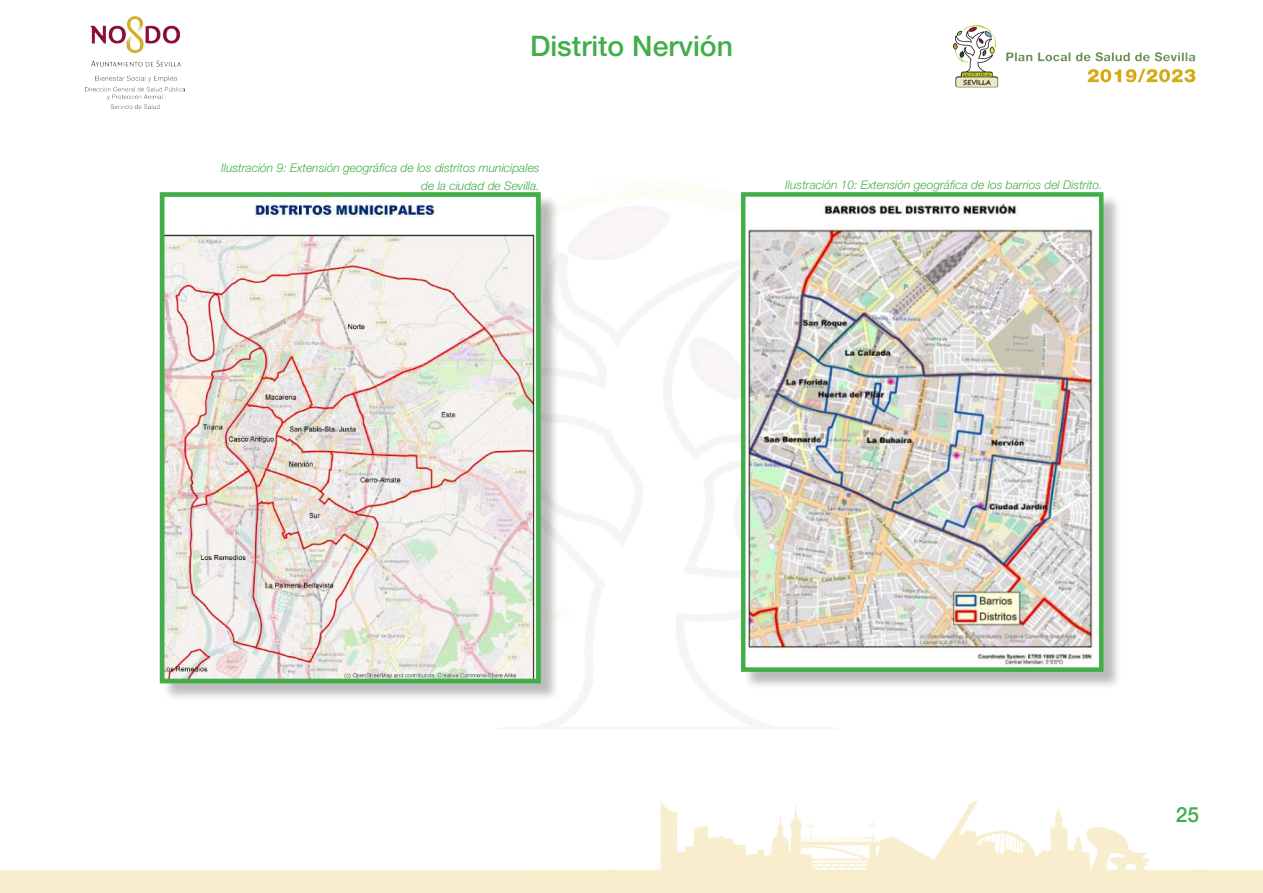
<style>
.page{position:relative;width:1263px;height:893px;background:#fff}
.page>*{position:absolute;margin:0;border:0;box-sizing:border-box;transform-origin:0 0}
.t1{font:500 28.35px "Helvetica Neue LT Std";color:#40ae49}
.t2{font:500 21px "Helvetica Neue LT Std";color:#40ae49}
.t3{font:italic 300 12px/18px "Helvetica Neue LT Std";color:#40ae49;text-align:right}
</style>
<div class="page">
<img style="left:0;top:800px;width:1263px;height:93px">
<div style="left:722px;top:871px;width:424px;height:22px;background:#f8eecd"></div>
<img style="left:953px;top:24px;width:243px;height:64px">
<img style="left:85px;top:16px;width:100px;height:92px">
<div style="left:743px;top:194px;width:379px;height:497px;background:#231f20;opacity:.3"></div>
<img style="left:746px;top:197px;width:352px;height:470px">
<div style="left:741px;top:192px;width:362px;height:480px;border:4px solid #40ae49"></div>
<div style="left:162px;top:194px;width:397px;height:508px;background:#231f20;opacity:.3"></div>
<img style="left:166px;top:198px;width:369px;height:479px">
<div style="left:160px;top:192px;width:381px;height:491px;border:5px solid #40ae49"></div>
<h1 class="t1" style="left:530px;top:29px;width:204px">Distrito Nervión</h1>
<p class="t3" style="left:221px;top:159px;width:320px">Ilustración 9: Extensión geográfica de los distritos municipales de la ciudad de Sevilla.</p>
<p class="t3" style="left:785px;top:176px;width:319px">Ilustración 10: Extensión geográfica de los barrios del Distrito.</p>
<h2 class="t2" style="left:1176px;top:802px;width:25px">25</h2>
</div>
